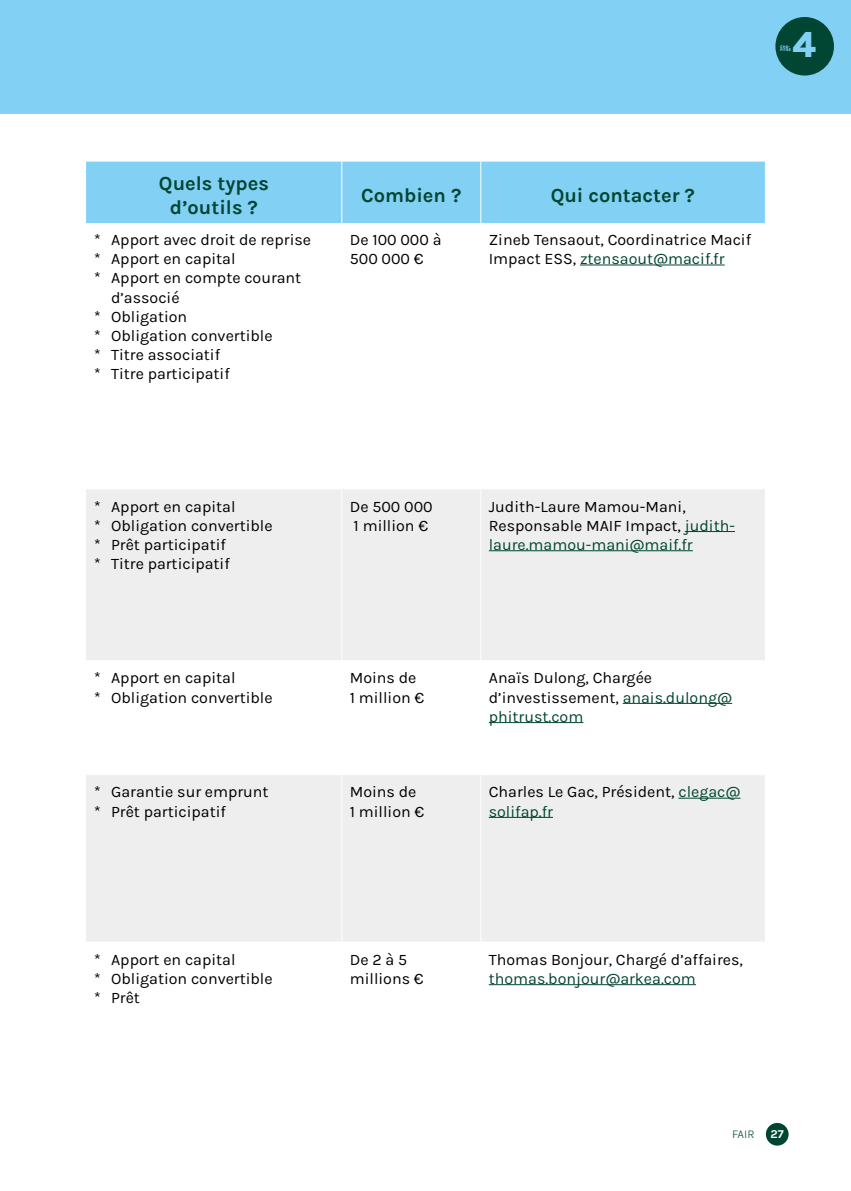
<style>
.page{position:relative;width:851px;height:1191px;background:#fff}
.page>*{position:absolute;margin:0;border:0;box-sizing:border-box;transform-origin:0 0}
.t1{font:800 37px "Karla";color:#83d0f5}
.t2{font:700 20px/24px "Karla";color:#014632;text-align:center}
.t3{font:16px/19.2px "Karla";color:#000}
.t4{font:16px "Karla";color:#014632}
.t5{font:300 12px "Karla";color:#004532}
.t6{font:700 12px "Karla";color:#fff}
.t7{font:800 3.8px/3.4px "Karla";color:#83d0f5}
.s1{color:#014632}
</style>
<div class="page">
<div style="left:765px;top:1123px;width:23px;height:22px;background:#004532;border-radius:50%"></div>
<div style="left:0;top:0;width:850px;height:113px;background:#83d0f5"></div>
<div style="left:775px;top:17px;width:58px;height:59px;background:#014632;border-radius:50%"></div>
<div style="left:86px;top:162px;width:678px;height:61px;background:#83d0f5"></div>
<svg style="left:86px;top:489px;width:678px;height:453px;fill:#edeeed"></svg>
<hr style="left:341px;top:162px;width:1px;height:61px;background:#fff">
<hr style="left:480px;top:162px;width:1px;height:61px;background:#fff">
<hr style="left:341px;top:489px;width:1px;height:171px;background:#fff">
<hr style="left:480px;top:489px;width:1px;height:171px;background:#fff">
<hr style="left:87px;top:660px;width:255px;height:1px;background:#fff">
<hr style="left:342px;top:660px;width:138px;height:1px;background:#fff">
<hr style="left:341px;top:661px;width:1px;height:113px;background:#fff">
<hr style="left:480px;top:660px;width:283px;height:1px;background:#fff">
<hr style="left:480px;top:661px;width:1px;height:113px;background:#fff">
<hr style="left:87px;top:774px;width:255px;height:1px;background:#fff">
<hr style="left:342px;top:774px;width:138px;height:1px;background:#fff">
<hr style="left:341px;top:775px;width:1px;height:166px;background:#fff">
<hr style="left:480px;top:774px;width:283px;height:1px;background:#fff">
<hr style="left:480px;top:775px;width:1px;height:166px;background:#fff">
<hr style="left:87px;top:941px;width:255px;height:1px;background:#fff">
<hr style="left:342px;top:941px;width:138px;height:1px;background:#fff">
<hr style="left:480px;top:941px;width:283px;height:1px;background:#fff">
<hr style="left:580px;top:265px;width:144px;height:1px;background:#014632">
<hr style="left:684px;top:531px;width:50px;height:1px;background:#014632">
<hr style="left:488px;top:550px;width:204px;height:1px;background:#014632">
<hr style="left:622px;top:703px;width:110px;height:1px;background:#014632">
<hr style="left:488px;top:722px;width:95px;height:1px;background:#014632">
<hr style="left:678px;top:798px;width:62px;height:1px;background:#014632">
<hr style="left:488px;top:817px;width:65px;height:1px;background:#014632">
<hr style="left:488px;top:984px;width:208px;height:1px;background:#014632">
<h1 class="t1" style="left:792px;top:21px;width:25px">4</h1>
<p class="t7" style="left:780px;top:45px;width:12px">CHA-<br>PITRE</p>
<p class="t2" style="left:159px;top:170px;width:111px">Quels types d’outils ?</p>
<p class="t2" style="left:361px;top:182px;width:102px">Combien ?</p>
<p class="t2" style="left:550px;top:182px;width:146px">Qui contacter ?</p>
<p class="t3" style="left:94px;top:229px;width:218px">* Apport avec droit de reprise</p>
<p class="t3" style="left:94px;top:249px;width:143px">* Apport en capital</p>
<p class="t3" style="left:94px;top:268px;width:209px">* Apport en compte courant</p>
<p class="t3" style="left:111px;top:287px;width:70px">d’associé</p>
<p class="t3" style="left:94px;top:306px;width:95px">* Obligation</p>
<p class="t3" style="left:94px;top:325px;width:180px">* Obligation convertible</p>
<p class="t3" style="left:94px;top:345px;width:127px">* Titre associatif</p>
<p class="t3" style="left:94px;top:364px;width:137px">* Titre participatif</p>
<p class="t3" style="left:350px;top:229px;width:93px">De 100 000 à<br>500 000 €</p>
<p class="t3" style="left:488px;top:229px;width:264px">Zineb Tensaout, Coordinatrice Macif<br>Impact ESS, <span class="s1">ztensaout@macif.fr</span></p>
<p class="t3" style="left:94px;top:496px;width:180px">* Apport en capital<br>* Obligation convertible * Prêt participatif<br>* Titre participatif</p>
<p class="t3" style="left:350px;top:496px;width:84px">De 500 000<br>1 million €</p>
<p class="t3" style="left:488px;top:496px;width:247px">Judith-Laure Mamou-Mani,<br>Responsable MAIF Impact, <span class="s1">judith&shy;laure.mamou-mani@maif.fr</span></p>
<p class="t3" style="left:94px;top:668px;width:180px">* Apport en capital<br>* Obligation convertible</p>
<p class="t3" style="left:350px;top:668px;width:76px">Moins de<br>1 million €</p>
<p class="t3" style="left:488px;top:668px;width:245px">Anaïs Dulong, Chargée d’investissement, <span class="s1">anais.dulong@ phitrust.com</span></p>
<p class="t3" style="left:94px;top:782px;width:176px">* Garantie sur emprunt * Prêt participatif</p>
<p class="t3" style="left:350px;top:782px;width:76px">Moins de<br>1 million €</p>
<p class="t3" style="left:488px;top:782px;width:253px">Charles Le Gac, Président, <span class="s1">clegac@ solifap.fr</span></p>
<p class="t3" style="left:94px;top:949px;width:180px">* Apport en capital<br>* Obligation convertible * Prêt</p>
<p class="t3" style="left:350px;top:949px;width:75px">De 2 à 5 millions €</p>
<p class="t3" style="left:488px;top:949px;width:255px">Thomas Bonjour, Chargé d’affaires,</p>
<p class="t4" style="left:488px;top:968px;width:208px">thomas.bonjour@arkea.com</p>
<p class="t5" style="left:732px;top:1126px;width:24px">FAIR</p>
<p class="t6" style="left:770px;top:1126px;width:15px">27</p>
</div>
